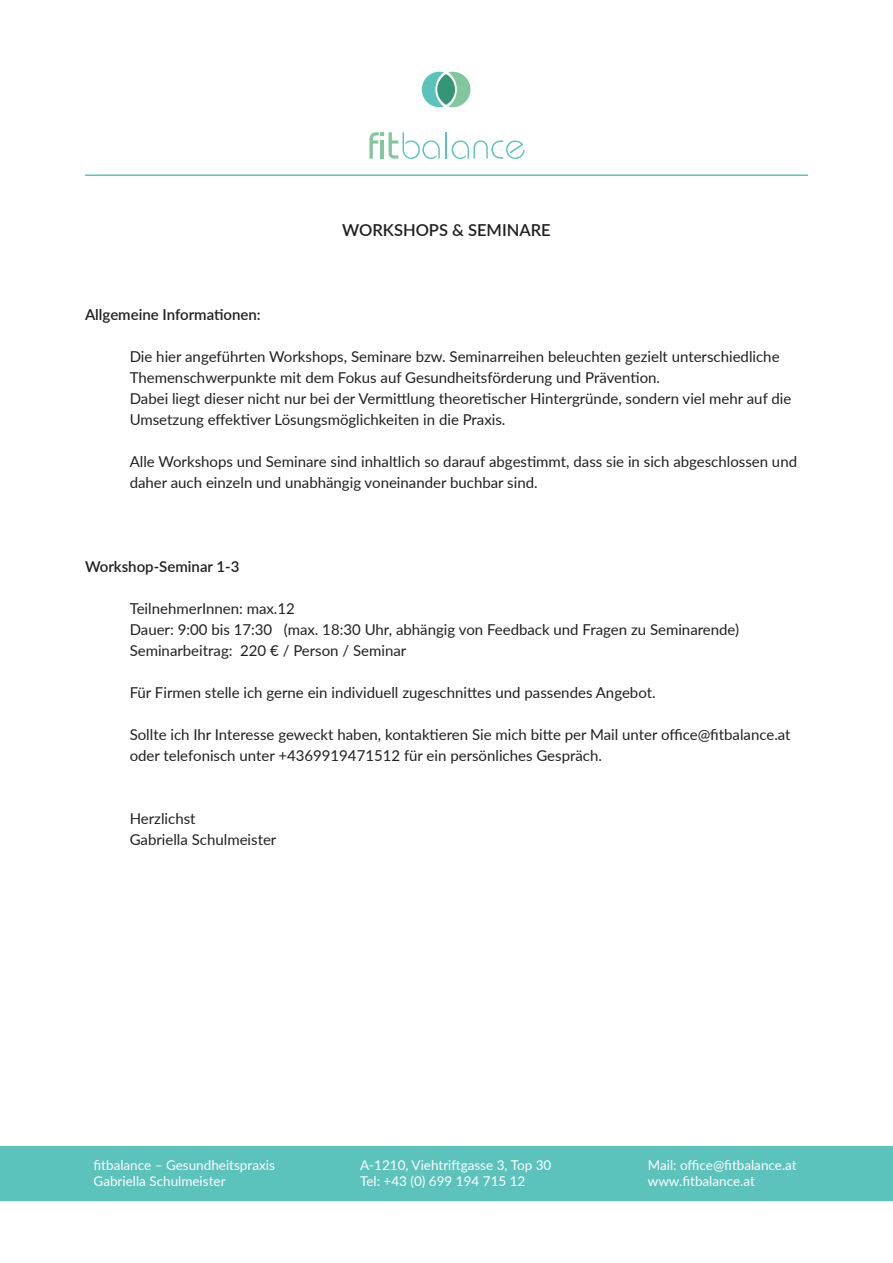
<style>
.page{position:relative;width:893px;height:1263px;background:#fff}
.page>*{position:absolute;margin:0;border:0;box-sizing:border-box;transform-origin:0 0}
.t1{font:600 16.5px "Lato";color:#231f20}
.t2{font:15px/21px "Lato";color:#231f20}
.t3{font:600 15px "Lato";color:#231f20}
.t4{font:13.5px/16.5px "Lato";color:#fff}
</style>
<div class="page">
<div style="left:0;top:1146px;width:893px;height:55px;background:#5cc2bc"></div>
<svg style="left:369px;top:71px;width:156px;height:88px"></svg>
<hr style="left:85px;top:174px;width:723px;height:2px;background:#5cc2bc">
<p class="t1" style="left:342px;top:218px;width:210px">WORKSHOPS &amp; SEMINARE</p>
<p class="t3" style="left:85px;top:303px;width:177px">Allgemeine Informationen:</p>
<p class="t2" style="left:130px;top:345px;width:663px">Die hier angeführten Workshops, Seminare bzw. Seminarreihen beleuchten gezielt unterschiedliche Themenschwerpunkte mit dem Fokus auf Gesundheitsförderung und Prävention.<br>Dabei liegt dieser nicht nur bei der Vermittlung theoretischer Hintergründe, sondern viel mehr auf die Umsetzung effektiver Lösungsmöglichkeiten in die Praxis.</p>
<p class="t2" style="left:130px;top:450px;width:669px">Alle Workshops und Seminare sind inhaltlich so darauf abgestimmt, dass sie in sich abgeschlossen und daher auch einzeln und unabhängig voneinander buchbar sind.</p>
<p class="t3" style="left:85px;top:555px;width:156px">Workshop-Seminar 1-3</p>
<p class="t2" style="left:130px;top:597px;width:611px">TeilnehmerInnen: max.12<br>Dauer: 9:00 bis 17:30 (max. 18:30 Uhr, abhängig von Feedback und Fragen zu Seminarende)<br>Seminarbeitrag: 220 € / Person / Seminar</p>
<p class="t2" style="left:130px;top:681px;width:527px">Für Firmen stelle ich gerne ein individuell zugeschnittes und passendes Angebot.</p>
<p class="t2" style="left:130px;top:723px;width:662px">Sollte ich Ihr Interesse geweckt haben, kontaktieren Sie mich bitte per Mail unter office@fitbalance.at oder telefonisch unter +4369919471512 für ein persönliches Gespräch.</p>
<p class="t2" style="left:130px;top:807px;width:148px">Herzlichst<br>Gabriella Schulmeister</p>
<p class="t4" style="left:94px;top:1156px;width:183px">fitbalance – Gesundheitspraxis<br>Gabriella Schulmeister</p>
<p class="t4" style="left:360px;top:1156px;width:193px">A-1210, Viehtriftgasse 3, Top 30<br>Tel: +43 (0) 699 194 715 12</p>
<p class="t4" style="left:648px;top:1156px;width:150px">Mail: office@fitbalance.at www.fitbalance.at</p>
</div>
